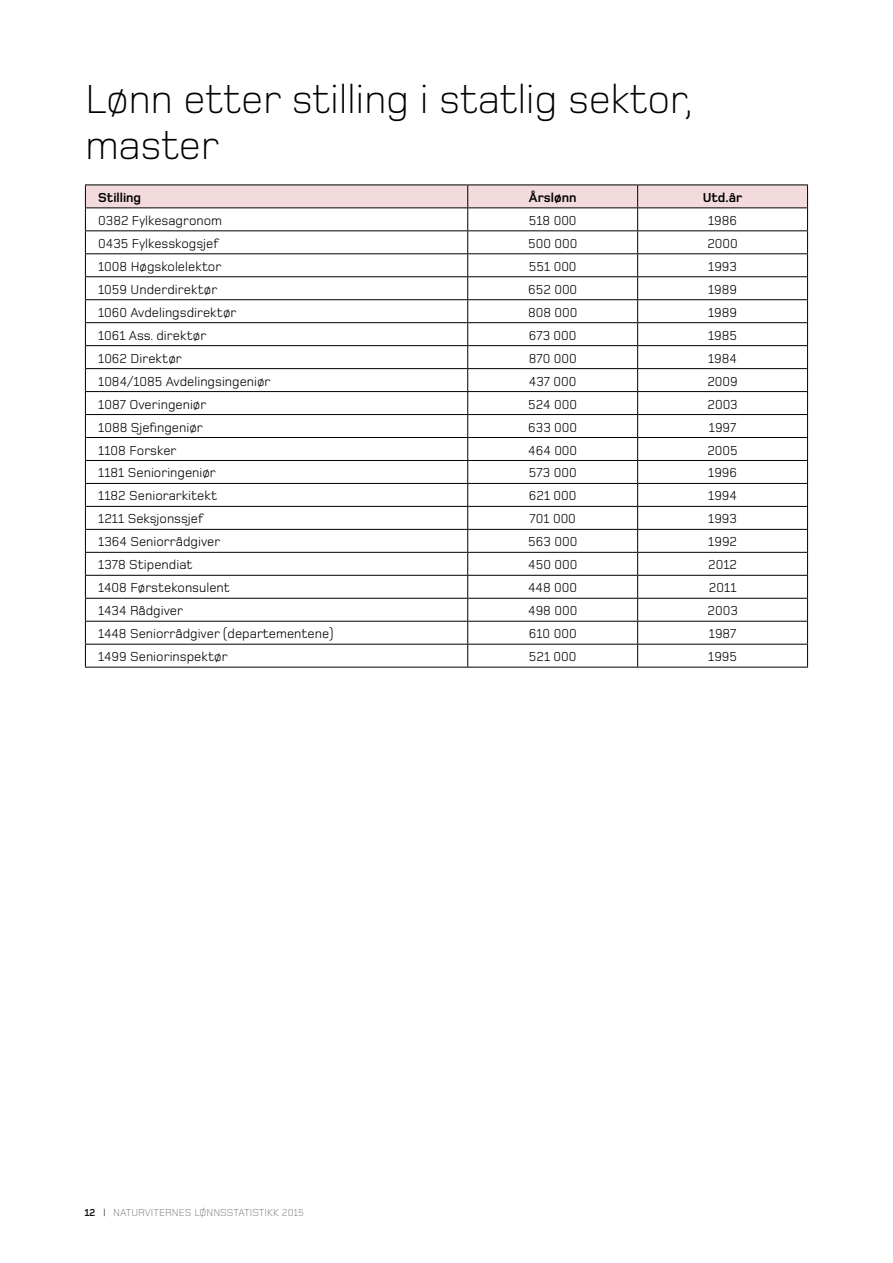
<style>
.page{position:relative;width:893px;height:1263px;background:#fff}
.page>*{position:absolute;margin:0;border:0;box-sizing:border-box;transform-origin:0 0}
.t1{font:300 42px/46.5px "Foundry Monoline";letter-spacing:-.01em;color:#000}
.t2{font:13.5px "Foundry Monoline";color:#000}
.t3{font:700 13.5px "Foundry Monoline";color:#000}
.t4{font:300 10.5px "Foundry Monoline";color:#706f6f}
.t5{font:700 10.5px "Foundry Monoline";color:#12110c}
</style>
<div class="page">
<hr style="left:85px;top:667px;width:383px;height:1px;background:#000">
<hr style="left:468px;top:667px;width:170px;height:1px;background:#000">
<hr style="left:638px;top:667px;width:170px;height:1px;background:#000">
<svg style="left:85px;top:185px;width:723px;height:482px"></svg>
<h1 class="t1" style="left:85px;top:75px;width:610px">Lønn etter stilling i statlig sektor, master</h1>
<p class="t3" style="left:98px;top:190px;width:45px">Stilling</p>
<p class="t3" style="left:529px;top:190px;width:49px">Årslønn</p>
<p class="t3" style="left:703px;top:190px;width:41px">Utd.år</p>
<p class="t2" style="left:98px;top:213px;width:125px">0382 Fylkesagronom</p>
<p class="t2" style="left:529px;top:213px;width:49px">518 000</p>
<p class="t2" style="left:708px;top:213px;width:30px">1986</p>
<p class="t2" style="left:98px;top:236px;width:123px">0435 Fylkesskogsjef</p>
<p class="t2" style="left:528px;top:236px;width:51px">500 000</p>
<p class="t2" style="left:707px;top:236px;width:32px">2000</p>
<p class="t2" style="left:98px;top:259px;width:125px">1008 Høgskolelektor</p>
<p class="t2" style="left:529px;top:259px;width:49px">551 000</p>
<p class="t2" style="left:708px;top:259px;width:30px">1993</p>
<p class="t2" style="left:98px;top:282px;width:121px">1059 Underdirektør</p>
<p class="t2" style="left:528px;top:282px;width:51px">652 000</p>
<p class="t2" style="left:708px;top:282px;width:30px">1989</p>
<p class="t2" style="left:98px;top:305px;width:140px">1060 Avdelingsdirektør</p>
<p class="t2" style="left:528px;top:305px;width:51px">808 000</p>
<p class="t2" style="left:708px;top:305px;width:30px">1989</p>
<p class="t2" style="left:98px;top:328px;width:110px">1061 Ass. direktør</p>
<p class="t2" style="left:529px;top:328px;width:49px">673 000</p>
<p class="t2" style="left:708px;top:328px;width:31px">1985</p>
<p class="t2" style="left:98px;top:351px;width:85px">1062 Direktør</p>
<p class="t2" style="left:529px;top:351px;width:49px">870 000</p>
<p class="t2" style="left:708px;top:351px;width:30px">1984</p>
<p class="t2" style="left:98px;top:374px;width:174px">1084/1085 Avdelingsingeniør</p>
<p class="t2" style="left:529px;top:374px;width:49px">437 000</p>
<p class="t2" style="left:707px;top:374px;width:32px">2009</p>
<p class="t2" style="left:98px;top:397px;width:110px">1087 Overingeniør</p>
<p class="t2" style="left:528px;top:397px;width:50px">524 000</p>
<p class="t2" style="left:707px;top:397px;width:32px">2003</p>
<p class="t2" style="left:98px;top:420px;width:106px">1088 Sjefingeniør</p>
<p class="t2" style="left:528px;top:420px;width:50px">633 000</p>
<p class="t2" style="left:709px;top:420px;width:29px">1997</p>
<p class="t2" style="left:98px;top:443px;width:80px">1108 Forsker</p>
<p class="t2" style="left:528px;top:443px;width:51px">464 000</p>
<p class="t2" style="left:707px;top:443px;width:32px">2005</p>
<p class="t2" style="left:98px;top:466px;width:119px">1181 Senioringeniør</p>
<p class="t2" style="left:529px;top:466px;width:49px">573 000</p>
<p class="t2" style="left:708px;top:466px;width:30px">1996</p>
<p class="t2" style="left:98px;top:489px;width:120px">1182 Seniorarkitekt</p>
<p class="t2" style="left:529px;top:489px;width:49px">621 000</p>
<p class="t2" style="left:708px;top:489px;width:30px">1994</p>
<p class="t2" style="left:98px;top:512px;width:107px">1211 Seksjonssjef</p>
<p class="t2" style="left:530px;top:512px;width:48px">701 000</p>
<p class="t2" style="left:708px;top:512px;width:30px">1993</p>
<p class="t2" style="left:98px;top:535px;width:124px">1364 Seniorrådgiver</p>
<p class="t2" style="left:528px;top:535px;width:51px">563 000</p>
<p class="t2" style="left:708px;top:535px;width:30px">1992</p>
<p class="t2" style="left:98px;top:558px;width:96px">1378 Stipendiat</p>
<p class="t2" style="left:528px;top:558px;width:51px">450 000</p>
<p class="t2" style="left:708px;top:558px;width:30px">2012</p>
<p class="t2" style="left:98px;top:581px;width:133px">1408 Førstekonsulent</p>
<p class="t2" style="left:528px;top:581px;width:50px">448 000</p>
<p class="t2" style="left:709px;top:581px;width:29px">2011</p>
<p class="t2" style="left:98px;top:604px;width:86px">1434 Rådgiver</p>
<p class="t2" style="left:528px;top:604px;width:51px">498 000</p>
<p class="t2" style="left:707px;top:604px;width:32px">2003</p>
<p class="t2" style="left:98px;top:626px;width:236px">1448 Seniorrådgiver (departementene)</p>
<p class="t2" style="left:529px;top:626px;width:49px">610 000</p>
<p class="t2" style="left:709px;top:626px;width:29px">1987</p>
<p class="t2" style="left:98px;top:649px;width:131px">1499 Seniorinspektør</p>
<p class="t2" style="left:529px;top:649px;width:49px">521 000</p>
<p class="t2" style="left:708px;top:649px;width:30px">1995</p>
<p class="t5" style="left:84px;top:1207px;width:13px">12</p>
<p class="t4" style="left:113px;top:1207px;width:192px">NATURVITERNES LØNNSSTATISTIKK 2015</p>
</div>
